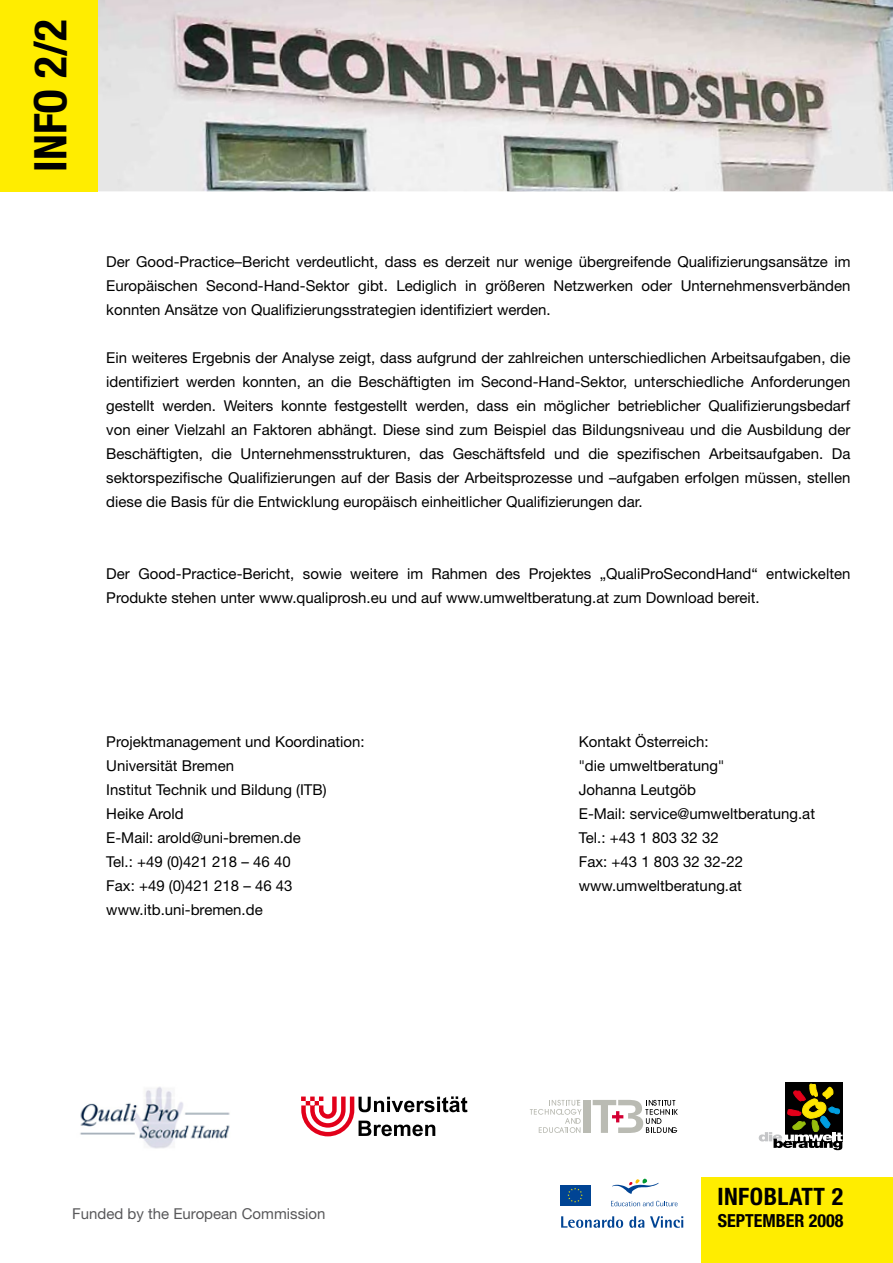
<style>
.page{position:relative;width:893px;height:1263px;background:#fff}
.page>*{position:absolute;margin:0;border:0;box-sizing:border-box;transform-origin:0 0}
.t1{font:700 condensed 45px "Helvetica Neue";color:#000}
.t2{font:700 condensed 24px "Helvetica Neue";letter-spacing:.02em;color:#000}
.t3{font:700 condensed 18px "Helvetica Neue";color:#000}
.t4{font:15px/24px "Helvetica Neue";color:#000;text-align:justify}
.t5{font:15px "Helvetica Neue";color:#58585a}
.s1{font-stretch:condensed}
</style>
<div class="page">
<img style="left:98px;top:0;width:795px;height:191px">
<img style="left:80px;top:1087px;width:150px;height:62px">
<svg style="left:301px;top:1096px;width:166px;height:40px"></svg>
<svg style="left:593px;top:1100px;width:84px;height:33px"></svg>
<div style="left:584px;top:1100px;width:7px;height:33px;background:#babbb3"></div>
<svg style="left:530px;top:1100px;width:52px;height:33px"></svg>
<div style="left:0;top:0;width:98px;height:191px;background:#ffed00"></div>
<div style="left:702px;top:1178px;width:191px;height:85px;background:#ffed00"></div>
<svg style="left:759px;top:1082px;width:84px;height:68px"></svg>
<div style="left:560px;top:1185px;width:30px;height:20px;background:#004494"></div>
<svg style="left:567px;top:1188px;width:16px;height:14px"></svg>
<svg style="left:561px;top:1216px;width:62px;height:12px"></svg>
<svg style="left:629px;top:1216px;width:15px;height:12px"></svg>
<svg style="left:650px;top:1216px;width:33px;height:12px"></svg>
<svg style="left:612px;top:1178px;width:47px;height:16px"></svg>
<svg style="left:611px;top:1201px;width:67px;height:5px"></svg>
<h1 class="t1" style="left:23px;top:172px;width:154px;rotate:-90deg">INFO 2/2</h1>
<p class="t4" style="left:106px;top:249px;width:746px">Der Good-Practice–Bericht verdeutlicht, dass es derzeit nur wenige übergreifende Qualifizierungsansätze im Europäischen Second-Hand-Sektor gibt. Lediglich in größeren Netzwerken oder Unternehmensverbänden konnten Ansätze von Qualifizierungsstrategien identifiziert werden.</p>
<p class="t4" style="left:106px;top:345px;width:746px">Ein weiteres Ergebnis der Analyse zeigt, dass aufgrund der zahlreichen unterschiedlichen Arbeitsaufgaben, die identifiziert werden konnten, an die Beschäftigten im Second-Hand-Sektor, unterschiedliche Anforderungen gestellt werden. Weiters konnte festgestellt werden, dass ein möglicher betrieblicher Qualifizierungsbedarf von einer Vielzahl an Faktoren abhängt. Diese sind zum Beispiel das Bildungsniveau und die Ausbildung der Beschäftigten, die Unternehmensstrukturen, das Geschäftsfeld und die spezifischen Arbeitsaufgaben. Da sektorspezifische Qualifizierungen auf der Basis der Arbeitsprozesse und –aufgaben erfolgen müssen, stellen diese die Basis für die Entwicklung europäisch einheitlicher Qualifizierungen dar.</p>
<p class="t4" style="left:106px;top:561px;width:746px">Der Good-Practice-Bericht, sowie weitere im Rahmen des Projektes „QualiProSecondHand“ entwickelten<br>Produkte stehen unter www.qualiprosh.eu und auf www.umweltberatung.at zum Download bereit.</p>
<p class="t4" style="left:106px;top:729px;width:260px">Projektmanagement und Koordination:</p>
<p class="t4" style="left:579px;top:729px;width:131px">Kontakt Österreich:</p>
<p class="t4" style="left:106px;top:753px;width:129px">Universität Bremen</p>
<p class="t4" style="left:579px;top:753px;width:147px"><span class="s1">"</span>die umweltberatung<span class="s1">"</span></p>
<p class="t4" style="left:106px;top:777px;width:222px">Institut Technik und Bildung (ITB)</p>
<p class="t4" style="left:579px;top:777px;width:119px">Johanna Leutgöb</p>
<p class="t4" style="left:106px;top:801px;width:79px">Heike Arold</p>
<p class="t4" style="left:579px;top:801px;width:238px">E-Mail: service@umweltberatung.at</p>
<p class="t4" style="left:106px;top:825px;width:196px">E-Mail: arold@uni-bremen.de</p>
<p class="t4" style="left:579px;top:825px;width:141px">Tel.: +43 1 803 32 32</p>
<p class="t4" style="left:106px;top:849px;width:186px">Tel.: +49 (0)421 218 – 46 40</p>
<p class="t4" style="left:579px;top:849px;width:166px">Fax: +43 1 803 32 32-22</p>
<p class="t4" style="left:106px;top:873px;width:188px">Fax: +49 (0)421 218 – 46 43</p>
<p class="t4" style="left:579px;top:873px;width:165px">www.umweltberatung.at</p>
<p class="t4" style="left:106px;top:897px;width:158px">www.itb.uni-bremen.de</p>
<p class="t5" style="left:72px;top:1205px;width:255px">Funded by the European Commission</p>
<h2 class="t2" style="left:717px;top:1182px;width:128px">INFOBLATT 2</h2>
<p class="t3" style="left:718px;top:1209px;width:127px">SEPTEMBER 2008</p>
</div>
